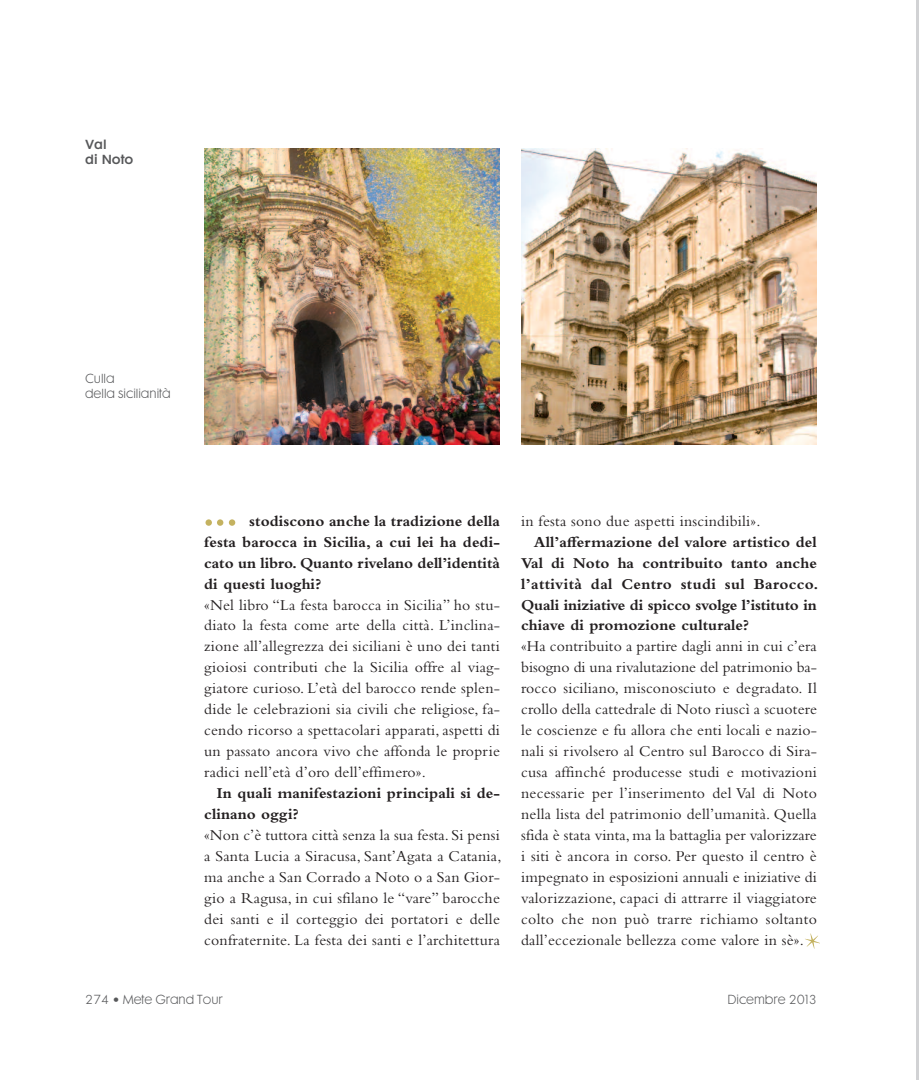
<style>
.page{position:relative;width:919px;height:1080px;background:#fff}
.page>*{position:absolute;margin:0;border:0;box-sizing:border-box;transform-origin:0 0}
.t1{font:54px "Monsieur La Doulaise";color:#c4b260}
.t2{font:15.75px/21px "Bembo Std";letter-spacing:.015em;color:#231f20;text-align:justify}
.t3{font:700 15.75px/21px "Bembo Std";letter-spacing:.005em;color:#231f20;text-align:justify}
.t4{font:12px/15px "Cg Futura Maxi Lt";color:#57585a}
.t5{font:12px/15px "Cg Futura Maxi De";color:#57585a}
</style>
<div class="page">
<hr style="left:916px;top:0;width:2px;height:1080px;background:#d1d2d4">
<div style="left:229px;top:519px;width:6px;height:7px;background:#c4b260;border-radius:50%"></div>
<div style="left:217px;top:519px;width:6px;height:7px;background:#c4b260;border-radius:50%"></div>
<div style="left:205px;top:519px;width:7px;height:7px;background:#c4b260;border-radius:50%"></div>
<img style="left:204px;top:149px;width:296px;height:295px">
<img style="left:521px;top:149px;width:295px;height:295px">
<p class="t5" style="left:85px;top:139px;width:50px">Val<br>di Noto</p>
<p class="t4" style="left:85px;top:373px;width:87px">Culla<br>della sicilianità</p>
<p class="t3" style="left:204px;top:512px;width:297px;text-indent:45px">stodiscono anche la tradizione della festa barocca in Sicilia, a cui lei ha dedi&shy;cato un libro. Quanto rivelano dell’identità di questi luoghi?</p>
<p class="t2" style="left:204px;top:596px;width:297px">«Nel libro “La festa barocca in Sicilia” ho stu&shy;diato la festa come arte della città. L’inclina&shy;zione all’allegrezza dei siciliani è uno dei tanti gioiosi contributi che la Sicilia offre al viag&shy;giatore curioso. L’età del barocco rende splen&shy;dide le celebrazioni sia civili che religiose, fa&shy;cendo ricorso a spettacolari apparati, aspetti di un passato ancora vivo che affonda le proprie radici nell’età d’oro dell’effimero».</p>
<p class="t3" style="left:204px;top:784px;width:297px;text-indent:13px">In quali manifestazioni principali si de&shy;clinano oggi?</p>
<p class="t2" style="left:204px;top:826px;width:299px">«Non c’è tuttora città senza la sua festa. Si pensi a Santa Lucia a Siracusa, Sant’Agata a Catania, ma anche a San Corrado a Noto o a San Gior&shy;gio a Ragusa, in cui sfilano le “vare” barocche dei santi e il corteggio dei portatori e delle confraternite. La festa dei santi e l’architettura</p>
<p class="t2" style="left:521px;top:512px;width:241px">in festa sono due aspetti inscindibili».</p>
<p class="t3" style="left:521px;top:533px;width:299px;text-indent:13px">All’affermazione del valore artistico del Val di Noto ha contribuito tanto anche l’attività dal Centro studi sul Barocco.<br>Quali iniziative di spicco svolge l’istituto in chiave di promozione culturale?</p>
<p class="t2" style="left:521px;top:638px;width:297px">«Ha contribuito a partire dagli anni in cui c’era bisogno di una rivalutazione del patrimonio ba&shy;rocco siciliano, misconosciuto e degradato. Il crollo della cattedrale di Noto riuscì a scuotere le coscienze e fu allora che enti locali e nazio&shy;nali si rivolsero al Centro sul Barocco di Sira&shy;cusa affinché producesse studi e motivazioni necessarie per l’inserimento del Val di Noto nella lista del patrimonio dell’umanità. Quella sfida è stata vinta,ma la battaglia per valorizzare i siti è ancora in corso. Per questo il centro è impegnato in esposizioni annuali e iniziative di valorizzazione, capaci di attrarre il viaggiatore colto che non può trarre richiamo soltanto dall’eccezionale bellezza come valore in sè».</p>
<h1 class="t1" style="left:804px;top:914px;width:17px">*</h1>
<p class="t4" style="left:85px;top:994px;width:139px">274 • Mete Grand Tour</p>
<p class="t4" style="left:727px;top:994px;width:91px">Dicembre 2013</p>
</div>
